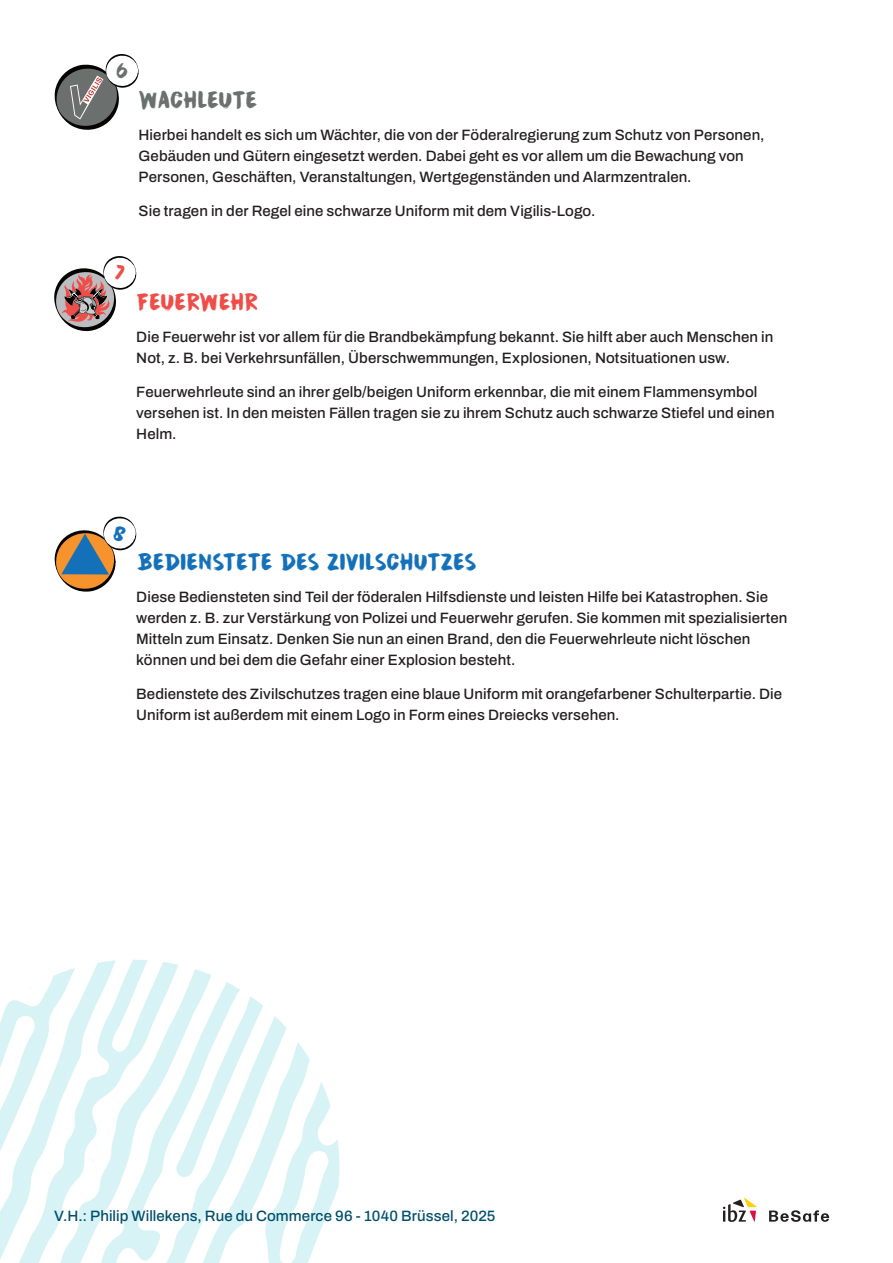
<style>
.page{position:relative;width:893px;height:1263px;background:#fff}
.page>*{position:absolute;margin:0;border:0;box-sizing:border-box;transform-origin:0 0}
.t1{font:21px "DK Cinnabar Brush";letter-spacing:-.01em;color:#1471b9}
.t2{font:21px "DK Cinnabar Brush";letter-spacing:-.01em;color:#ef4d48}
.t3{font:21px "DK Cinnabar Brush";letter-spacing:-.015em;color:#6b706f}
.tekst{font:600 15px/21px "Archivo";letter-spacing:.005em;color:#231f20}
.body{font:600 15px "Archivo";letter-spacing:.005em;color:#004f6e}
</style>
<div class="page">
<svg style="left:0;top:959px;width:178px;height:304px"></svg>
<svg style="left:105px;top:1170px;width:7px;height:10px"></svg>
<svg style="left:124px;top:996px;width:216px;height:267px"></svg>
<svg style="left:723px;top:1198px;width:33px;height:24px"></svg>
<svg style="left:769px;top:1210px;width:60px;height:12px"></svg>
<svg style="left:54px;top:256px;width:83px;height:76px"></svg>
<svg style="left:54px;top:516px;width:83px;height:76px"></svg>
<svg style="left:54px;top:54px;width:85px;height:76px"></svg>
<p class="t3" style="left:139px;top:85px;width:120px">WACHLEUTE</p>
<p class="tekst" style="left:139px;top:124px;width:627px">Hierbei handelt es sich um Wächter, die von der Föderalregierung zum Schutz von Personen,<br>Gebäuden und Gütern eingesetzt werden. Dabei geht es vor allem um die Bewachung von<br>Personen, Geschäften, Veranstaltungen, Wertgegenständen und Alarmzentralen.</p>
<p class="tekst" style="left:139px;top:200px;width:458px">Sie tragen in der Regel eine schwarze Uniform mit dem Vigilis-Logo.</p>
<p class="t2" style="left:136px;top:287px;width:123px">FEUERWEHR</p>
<p class="tekst" style="left:136px;top:326px;width:638px">Die Feuerwehr ist vor allem für die Brandbekämpfung bekannt. Sie hilft aber auch Menschen in<br>Not, z. B. bei Verkehrsunfällen, Überschwemmungen, Explosionen, Notsituationen usw.</p>
<p class="tekst" style="left:136px;top:381px;width:640px">Feuerwehrleute sind an ihrer gelb/beigen Uniform erkennbar, die mit einem Flammensymbol versehen ist. In den meisten Fällen tragen sie zu ihrem Schutz auch schwarze Stiefel und einen<br>Helm.</p>
<p class="t1" style="left:136px;top:547px;width:342px">BEDIENSTETE DES ZIVILSCHUTZES</p>
<p class="tekst" style="left:136px;top:587px;width:653px">Diese Bediensteten sind Teil der föderalen Hilfsdienste und leisten Hilfe bei Katastrophen. Sie werden z. B. zur Verstärkung von Polizei und Feuerwehr gerufen. Sie kommen mit spezialisierten Mitteln zum Einsatz. Denken Sie nun an einen Brand, den die Feuerwehrleute nicht löschen können und bei dem die Gefahr einer Explosion besteht.</p>
<p class="tekst" style="left:136px;top:683px;width:647px">Bedienstete des Zivilschutzes tragen eine blaue Uniform mit orangefarbener Schulterpartie. Die<br>Uniform ist außerdem mit einem Logo in Form eines Dreiecks versehen.</p>
<p class="body" style="left:54px;top:1204px;width:443px">V.H.: Philip Willekens, Rue du Commerce 96 - 1040 Brüssel, 2025</p>
</div>
